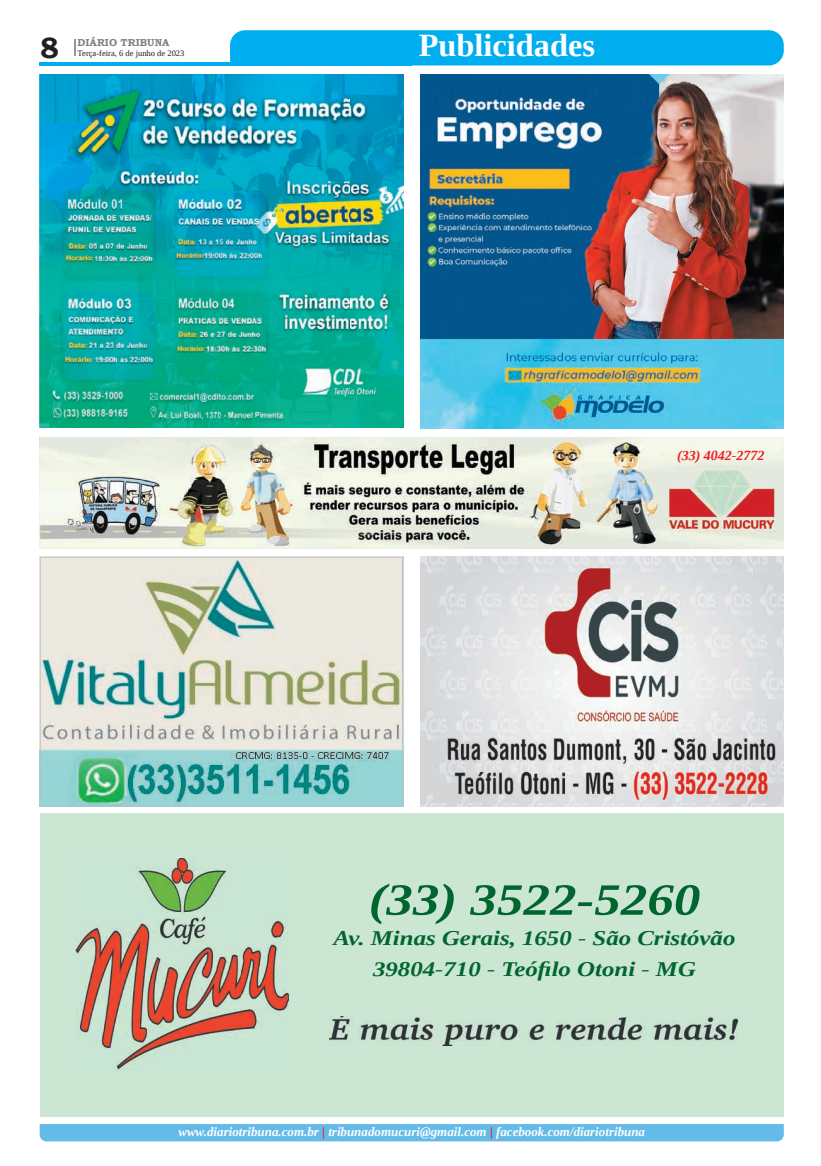
<style>
.page{position:relative;width:821px;height:1166px;background:#fff}
.page>*{position:absolute;margin:0;border:0;box-sizing:border-box;transform-origin:0 0}
.t1{font:italic 700 44.71px "Liberation Serif";color:#00652e;scale:1.19 1}
.t2{font:700 32.38px "Liberation Serif";color:#fff}
.t3{font:700 29.31px "Bookman Old Style";color:#231f20}
.t4{font:italic 700 20.91px/30.4px "Liberation Serif";color:#00652e;text-align:center;scale:1.19 1}
.t5{font:italic 700 14px "Liberation Serif";color:#ee1d23}
.t6{font:italic 700 12.95px "Liberation Serif";color:#fff}
.t7{font:700 10.06px "Bookman Old Style";color:#808285}
.t8{font:8.4px "Liberation Serif";color:#231f20}
.s1{color:#ee1d23}
</style>
<div class="page">
<svg style="left:74px;top:39px;width:2px;height:17px"></svg>
<hr style="left:40px;top:62px;width:372px;height:3px;background:#00aeef">
<div style="left:230px;top:30px;width:554px;height:35px;background:#00aeef"></div>
<div style="left:40px;top:1124px;width:744px;height:17px;background:#64bae9"></div>
<img style="left:420px;top:557px;width:364px;height:249px">
<div style="left:40px;top:813px;width:744px;height:303px;background:#cbe6d3"></div>
<img style="left:76px;top:858px;width:213px;height:212px">
<img style="left:329px;top:1016px;width:410px;height:29px">
<img style="left:420px;top:74px;width:364px;height:354px">
<svg style="left:40px;top:557px;width:363px;height:249px;background:#c0d5ca"></svg>
<img style="left:40px;top:438px;width:744px;height:111px">
<img style="left:40px;top:74px;width:363px;height:354px">
<h3 class="t3" style="left:40px;top:27px;width:21px">8</h3>
<p class="t7" style="left:78px;top:35px;width:93px">DIÁRIO TRIBUNA</p>
<p class="t8" style="left:78px;top:48px;width:108px">Terça-feira, 6 de junho de 2023</p>
<h2 class="t2" style="left:419px;top:24px;width:178px">Publicidades</h2>
<p class="t5" style="left:677px;top:446px;width:89px">(33) 4042-2772</p>
<h1 class="t1" style="left:369px;top:871px;width:280px">(33) 3522-5260</h1>
<h3 class="t4" style="left:334px;top:923px;width:339px">Av. Minas Gerais, 1650 - São Cristóvão<br>39804-710 - Teófilo Otoni - MG</h3>
<p class="t6" style="left:178px;top:1123px;width:468px">www.diariotribuna.com.br <span class="s1">|</span> tribunadomucuri@gmail.com <span class="s1">|</span> facebook.com/diariotribuna</p>
</div>
